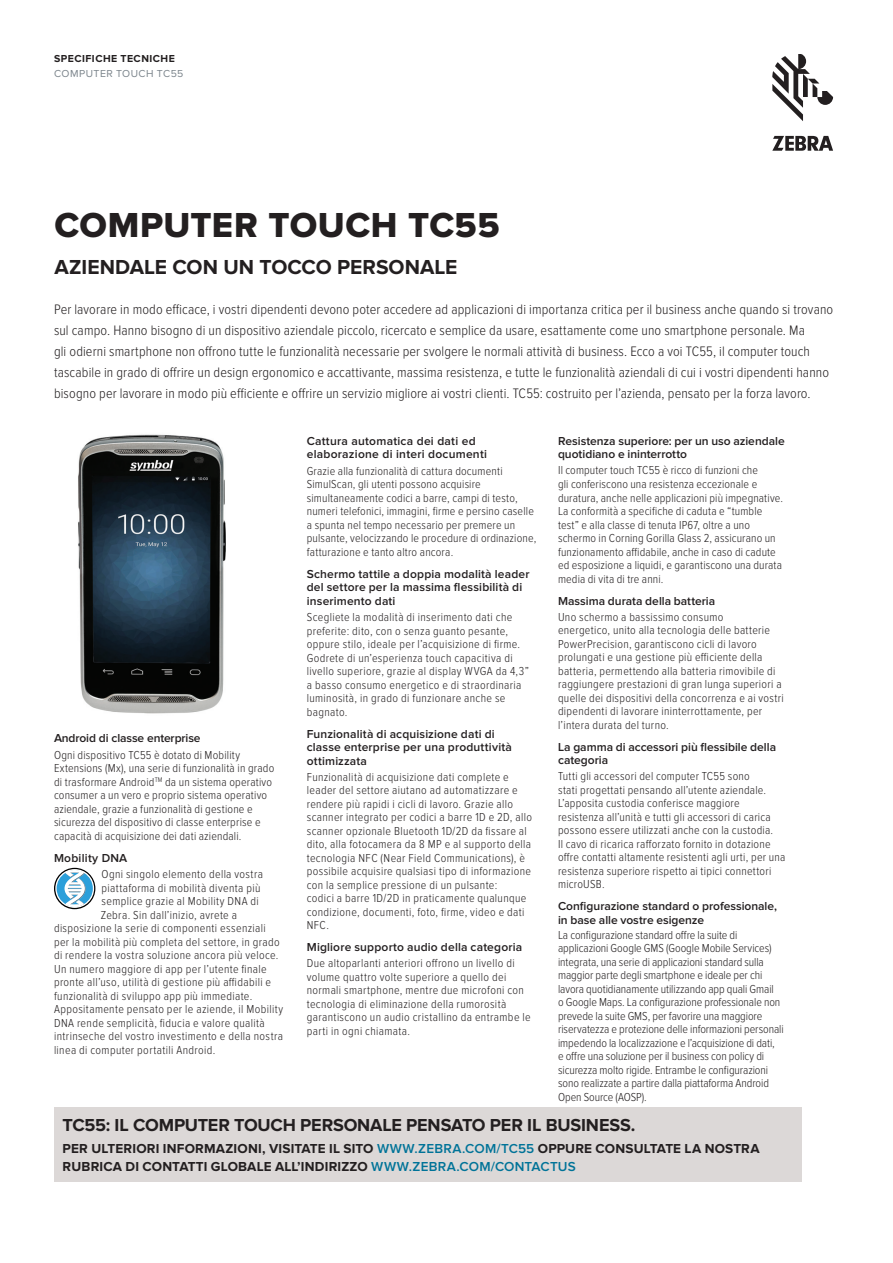
<style>
.page{position:relative;width:893px;height:1263px;background:#fff}
.page>*{position:absolute;margin:0;border:0;box-sizing:border-box;transform-origin:0 0}
.t1{font:36px "Proxima Nova Extrabld";letter-spacing:.01em;color:#231f20}
.Heading_2{font:700 21px "Proxima Nova";color:#231f20}
.Callout_Text{font:700 18px "Proxima Nova";letter-spacing:-.01em;color:#231f20}
.Intro_Copy{font:300 14.25px/21px "Proxima Nova Cond";letter-spacing:.01em;color:#231f20}
.Callout_Text-2{font:700 13.5px/18px "Proxima Nova";letter-spacing:.015em;color:#231f20}
.Body_Copy_9pt{font:300 12px/13.5px "Proxima Nova Cond";letter-spacing:.02em;color:#231f20}
.Body_Copy_9pt-2{font:300 12px/13.5px "Proxima Nova Cond";letter-spacing:-.005em;color:#231f20}
.Heading_4{font:600 12px/13.5px "Proxima Nova";letter-spacing:.015em;color:#231f20}
.Header_4{font:600 12px/13.5px "Proxima Nova";letter-spacing:.02em;color:#231f20}
.Body_Copy_9pt-3{font:600 12px/13.5px "Proxima Nova";color:#231f20}
.Header_4-2{font:600 12px "Proxima Nova";letter-spacing:-.01em;color:#231f20}
.t2{font:700 10.5px "Proxima Nova";letter-spacing:.045em;color:#231f20}
.t3{font:10.5px "Proxima Nova";letter-spacing:.045em;color:#7c858c}
.s1{font-weight:600;color:#007398}
</style>
<div class="page">
<img style="left:78px;top:434px;width:148px;height:280px">
<svg style="left:54px;top:868px;width:41px;height:41px"></svg>
<svg style="left:55px;top:869px;width:39px;height:39px"></svg>
<svg style="left:57px;top:870px;width:36px;height:37px"></svg>
<svg style="left:772px;top:54px;width:61px;height:67px"></svg>
<svg style="left:772px;top:136px;width:61px;height:15px"></svg>
<div style="left:54px;top:1108px;width:747px;height:74px;background:#dcd8d7"></div>
<p class="t2" style="left:54px;top:53px;width:122px">SPECIFICHE TECNICHE</p>
<p class="t3" style="left:54px;top:67px;width:131px">COMPUTER TOUCH TC55</p>
<p class="t1" style="left:54px;top:204px;width:447px">COMPUTER TOUCH TC55</p>
<p class="Heading_2" style="left:54px;top:255px;width:404px">AZIENDALE CON UN TOCCO PERSONALE</p>
<p class="Intro_Copy" style="left:54px;top:299px;width:781px">Per lavorare in modo efficace, i vostri dipendenti devono poter accedere ad applicazioni di importanza critica per il business anche quando si trovano sul campo. Hanno bisogno di un dispositivo aziendale piccolo, ricercato e semplice da usare, esattamente come uno smartphone personale. Ma<br>gli odierni smartphone non offrono tutte le funzionalità necessarie per svolgere le normali attività di business. Ecco a voi TC55, il computer touch tascabile in grado di offrire un design ergonomico e accattivante, massima resistenza, e tutte le funzionalità aziendali di cui i vostri dipendenti hanno bisogno per lavorare in modo più efficiente e offrire un servizio migliore ai vostri clienti. TC55: costruito per l’azienda, pensato per la forza lavoro.</p>
<p class="Header_4" style="left:307px;top:435px;width:182px">Cattura automatica dei dati ed elaborazione di interi documenti</p>
<p class="Body_Copy_9pt" style="left:307px;top:464px;width:231px">Grazie alla funzionalità di cattura documenti SimulScan, gli utenti possono acquisire simultaneamente codici a barre, campi di testo, numeri telefonici, immagini, firme e persino caselle a spunta nel tempo necessario per premere un pulsante, velocizzando le procedure di ordinazione, fatturazione e tanto altro ancora.</p>
<p class="Heading_4" style="left:307px;top:568px;width:224px">Schermo tattile a doppia modalità leader del settore per la massima flessibilità di inserimento dati</p>
<p class="Body_Copy_9pt" style="left:307px;top:610px;width:224px">Scegliete la modalità di inserimento dati che preferite: dito, con o senza guanto pesante, oppure stilo, ideale per l’acquisizione di firme.<br>Godrete di un’esperienza touch capacitiva di livello superiore, grazie al display WVGA da 4,3” a basso consumo energetico e di straordinaria luminosità, in grado di funzionare anche se bagnato.</p>
<p class="Heading_4" style="left:307px;top:727px;width:207px">Funzionalità di acquisizione dati di classe enterprise per una produttività ottimizzata</p>
<p class="Body_Copy_9pt" style="left:307px;top:770px;width:227px">Funzionalità di acquisizione dati complete e leader del settore aiutano ad automatizzare e rendere più rapidi i cicli di lavoro. Grazie allo scanner integrato per codici a barre 1D e 2D, allo scanner opzionale Bluetooth 1D/2D da fissare al dito, alla fotocamera da 8 MP e al supporto della tecnologia NFC (Near Field Communications), è possibile acquisire qualsiasi tipo di informazione con la semplice pressione di un pulsante:<br>codici a barre 1D/2D in praticamente qualunque condizione, documenti, foto, firme, video e dati NFC.</p>
<p class="Heading_4" style="left:307px;top:941px;width:217px">Migliore supporto audio della categoria</p>
<p class="Body_Copy_9pt" style="left:307px;top:957px;width:225px">Due altoparlanti anteriori offrono un livello di volume quattro volte superiore a quello dei normali smartphone, mentre due microfoni con tecnologia di eliminazione della rumorosità garantiscono un audio cristallino da entrambe le parti in ogni chiamata.</p>
<p class="Heading_4" style="left:558px;top:435px;width:228px">Resistenza superiore: per un uso aziendale quotidiano e ininterrotto</p>
<p class="Body_Copy_9pt" style="left:558px;top:464px;width:226px">Il computer touch TC55 è ricco di funzioni che<br>gli conferiscono una resistenza eccezionale e duratura, anche nelle applicazioni più impegnative.<br>La conformità a specifiche di caduta e “tumble test” e alla classe di tenuta IP67, oltre a uno schermo in Corning Gorilla Glass 2, assicurano un funzionamento affidabile, anche in caso di cadute ed esposizione a liquidi, e garantiscono una durata media di vita di tre anni.</p>
<p class="Heading_4" style="left:558px;top:594px;width:159px">Massima durata della batteria</p>
<p class="Body_Copy_9pt" style="left:558px;top:610px;width:227px">Uno schermo a bassissimo consumo<br>energetico, unito alla tecnologia delle batterie PowerPrecision, garantiscono cicli di lavoro prolungati e una gestione più efficiente della batteria, permettendo alla batteria rimovibile di raggiungere prestazioni di gran lunga superiori a quelle dei dispositivi della concorrenza e ai vostri dipendenti di lavorare ininterrottamente, per l’intera durata del turno.</p>
<p class="Heading_4" style="left:558px;top:740px;width:220px">La gamma di accessori più flessibile della categoria</p>
<p class="Body_Copy_9pt" style="left:558px;top:770px;width:229px">Tutti gli accessori del computer TC55 sono<br>stati progettati pensando all’utente aziendale.<br>L’apposita custodia conferisce maggiore resistenza all’unità e tutti gli accessori di carica possono essere utilizzati anche con la custodia.<br>Il cavo di ricarica rafforzato fornito in dotazione offre contatti altamente resistenti agli urti, per una resistenza superiore rispetto ai tipici connettori microUSB.</p>
<p class="Body_Copy_9pt-3" style="left:558px;top:900px;width:221px">Configurazione standard o professionale, in base alle vostre esigenze</p>
<p class="Body_Copy_9pt-2" style="left:558px;top:928px;width:227px">La configurazione standard offre la suite di applicazioni Google GMS (Google Mobile Services) integrata, una serie di applicazioni standard sulla maggior parte degli smartphone e ideale per chi lavora quotidianamente utilizzando app quali Gmail<br>o Google Maps. La configurazione professionale non prevede la suite GMS, per favorire una maggiore riservatezza e protezione delle informazioni personali impedendo la localizzazione e l’acquisizione di dati,<br>e offre una soluzione per il business con policy di sicurezza molto rigide. Entrambe le configurazioni sono realizzate a partire dalla piattaforma Android Open Source (AOSP).</p>
<p class="Callout_Text" style="left:63px;top:1114px;width:574px">TC55: IL COMPUTER TOUCH PERSONALE PENSATO PER IL BUSINESS.</p>
<p class="Callout_Text-2" style="left:63px;top:1140px;width:698px">PER ULTERIORI INFORMAZIONI, VISITATE IL SITO <span class="s1">WWW.ZEBRA.COM/TC55</span> OPPURE CONSULTATE LA NOSTRA<br>RUBRICA DI CONTATTI GLOBALE ALL’INDIRIZZO <span class="s1">WWW.ZEBRA.COM/CONTACTUS</span></p>
<p class="Header_4-2" style="left:54px;top:733px;width:148px">Android di classe enterprise</p>
<p class="Body_Copy_9pt" style="left:54px;top:748px;width:222px">Ogni dispositivo TC55 è dotato di Mobility Extensions (Mx), una serie di funzionalità in grado di trasformare Android<sup>TM</sup> da un sistema operativo consumer a un vero e proprio sistema operativo aziendale, grazie a funzionalità di gestione e sicurezza del dispositivo di classe enterprise e capacità di acquisizione dei dati aziendali.</p>
<p class="Header_4" style="left:54px;top:851px;width:75px">Mobility DNA</p>
<p class="Body_Copy_9pt" style="left:102px;top:868px;width:163px">Ogni singolo elemento della vostra</p>
<p class="Body_Copy_9pt" style="left:102px;top:881px;width:160px">piattaforma di mobilità diventa più</p>
<p class="Body_Copy_9pt" style="left:102px;top:895px;width:159px">semplice grazie al Mobility DNA di</p>
<p class="Body_Copy_9pt" style="left:101px;top:908px;width:138px">Zebra. Sin dall’inizio, avrete a</p>
<p class="Body_Copy_9pt" style="left:54px;top:922px;width:213px">disposizione la serie di componenti essenziali</p>
<p class="Body_Copy_9pt" style="left:54px;top:935px;width:227px">per la mobilità più completa del settore, in grado</p>
<p class="Body_Copy_9pt" style="left:54px;top:949px;width:226px">di rendere la vostra soluzione ancora più veloce.</p>
<p class="Body_Copy_9pt" style="left:54px;top:962px;width:214px">Un numero maggiore di app per l’utente finale</p>
<p class="Body_Copy_9pt" style="left:54px;top:976px;width:219px">pronte all’uso, utilità di gestione più affidabili e</p>
<p class="Body_Copy_9pt" style="left:54px;top:989px;width:200px">funzionalità di sviluppo app più immediate.</p>
<p class="Body_Copy_9pt" style="left:54px;top:1003px;width:231px">Appositamente pensato per le aziende, il Mobility</p>
<p class="Body_Copy_9pt" style="left:54px;top:1016px;width:212px">DNA rende semplicità, fiducia e valore qualità</p>
<p class="Body_Copy_9pt" style="left:54px;top:1030px;width:231px">intrinseche del vostro investimento e della nostra</p>
<p class="Body_Copy_9pt" style="left:54px;top:1043px;width:163px">linea di computer portatili Android.</p>
</div>
